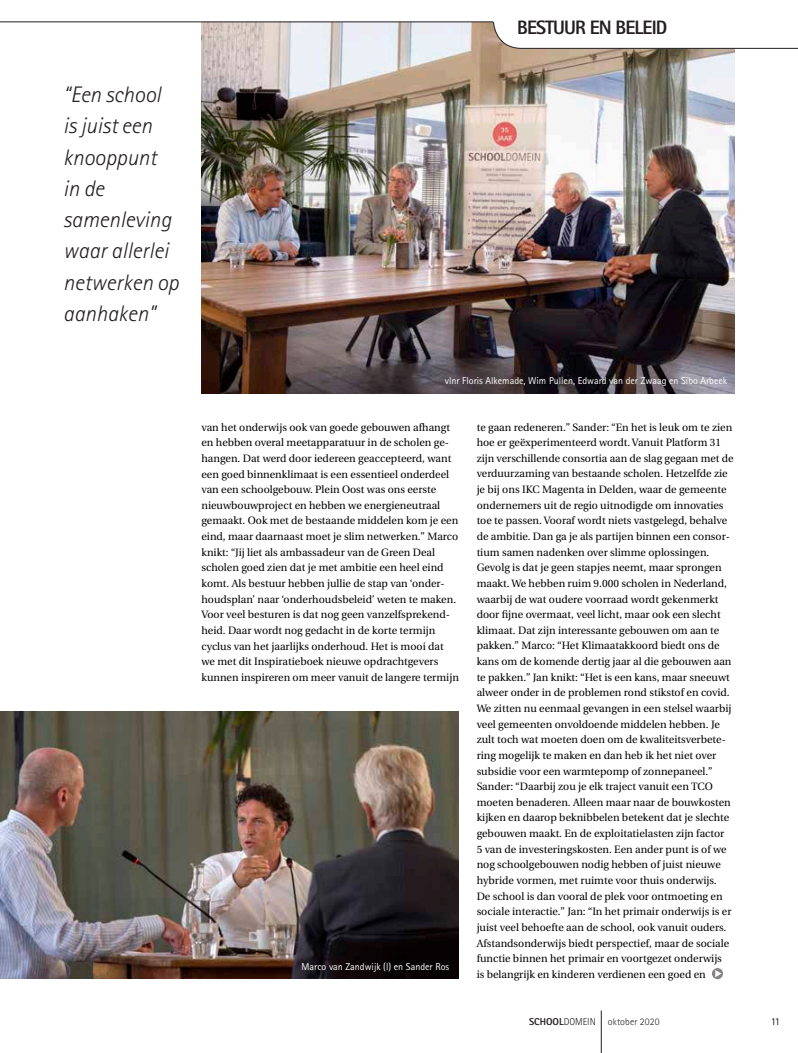
<style>
.page{position:relative;width:798px;height:1053px;background:#fff}
.page>*{position:absolute;margin:0;border:0;box-sizing:border-box;transform-origin:0 0}
.t1{font:italic 300 22.5px/31.2px "Rotis Sans Serif";color:#231f20}
.t2{font:800 19.38px "Rotis Sans Serif";letter-spacing:-.05em;color:#231f20}
.t3{font:10.62px/15.6px "Utopia";color:#000}
.t4{font:10.62px "Rotis Sans Serif";color:#231f20}
.t5{font:10px "Rotis Sans Serif";color:#fff}
.t6{font:300 10px "Rotis Sans Serif";letter-spacing:.005em;color:#231f20}
.s1{font-weight:800}
</style>
<div class="page">
<hr style="left:600px;top:1010px;width:1px;height:42px;background:#231f20">
<img style="left:201px;top:23px;width:532px;height:371px">
<svg style="left:493px;top:22px;width:304px;height:27px"></svg>
<hr style="left:0;top:22px;width:493px;height:1px;background:#231f20">
<svg style="left:711px;top:968px;width:11px;height:11px"></svg>
<svg style="left:715px;top:969px;width:6px;height:8px"></svg>
<img style="left:1px;top:711px;width:458px;height:267px">
<h1 class="t1" style="left:63px;top:79px;width:117px">“Een school is juist een knooppunt<br>in de samenleving waar allerlei netwerken op aanhaken”</h1>
<h2 class="t2" style="left:517px;top:15px;width:151px">BESTUUR EN BELEID</h2>
<p class="t5" style="left:444px;top:374px;width:284px">vlnr Floris Alkemade, Wim Pullen, Edward van der Zwaag en Sibo Arbeek</p>
<p class="t3" style="left:201px;top:419px;width:259px">van het onderwijs ook van goede gebouwen afhangt en hebben overal meetapparatuur in de scholen ge&shy;hangen. Dat werd door iedereen geaccepteerd, want een goed binnenklimaat is een essentieel onderdeel van een schoolgebouw. Plein Oost was ons eerste nieuwbouwproject en hebben we energieneutraal gemaakt. Ook met de bestaande middelen kom je een eind, maar daarnaast moet je slim netwerken.” Marco knikt: “Jij liet als ambassadeur van de Green Deal scholen goed zien dat je met ambitie een heel eind komt. Als bestuur hebben jullie de stap van ‘onder&shy;houdsplan’ naar ‘onderhoudsbeleid’ weten te maken.<br>Voor veel besturen is dat nog geen vanzelfsprekend&shy;heid. Daar wordt nog gedacht in de korte termijn cyclus van het jaarlijks onderhoud. Het is mooi dat we met dit Inspiratieboek nieuwe opdrachtgevers kunnen inspireren om meer vanuit de langere termijn</p>
<p class="t5" style="left:301px;top:960px;width:149px">Marco van Zandwijk (l) en Sander Ros</p>
<p class="t3" style="left:476px;top:419px;width:258px">te gaan redeneren.” Sander: “En het is leuk om te zien hoe er geëxperimenteerd wordt. Vanuit Platform 31 zijn verschillende consortia aan de slag gegaan met de verduurzaming van bestaande scholen. Hetzelfde zie je bij ons IKC Magenta in Delden, waar de gemeente ondernemers uit de regio uitnodigde om innovaties toe te passen. Vooraf wordt niets vastgelegd, behalve de ambitie. Dan ga je als partijen binnen een consor&shy;tium samen nadenken over slimme oplossingen.<br>Gevolg is dat je geen stapjes neemt, maar sprongen maakt. We hebben ruim 9.000 scholen in Nederland, waarbij de wat oudere voorraad wordt gekenmerkt door fijne overmaat, veel licht, maar ook een slecht klimaat. Dat zijn interessante gebouwen om aan te pakken.” Marco: “Het Klimaatakkoord biedt ons de kans om de komende dertig jaar al die gebouwen aan te pakken.” Jan knikt: “Het is een kans, maar sneeuwt alweer onder in de problemen rond stikstof en covid.<br>We zitten nu eenmaal gevangen in een stelsel waarbij veel gemeenten onvoldoende middelen hebben. Je zult toch wat moeten doen om de kwaliteitsverbete&shy;ring mogelijk te maken en dan heb ik het niet over subsidie voor een warmtepomp of zonnepaneel.” Sander: “Daarbij zou je elk traject vanuit een TCO moeten benaderen. Alleen maar naar de bouwkosten kijken en daarop beknibbelen betekent dat je slechte gebouwen maakt. En de exploitatielasten zijn factor<br>5 van de investeringskosten. Een ander punt is of we nog schoolgebouwen nodig hebben of juist nieuwe hybride vormen, met ruimte voor thuis onderwijs.<br>De school is dan vooral de plek voor ontmoeting en sociale interactie.” Jan: “In het primair onderwijs is er juist veel behoefte aan de school, ook vanuit ouders.<br>Afstandsonderwijs biedt perspectief, maar de sociale functie binnen het primair en voortgezet onderwijs<br>is belangrijk en kinderen verdienen een goed en</p>
<p class="t6" style="left:529px;top:1015px;width:132px"><span class="s1">SCHOOL</span>DOMEIN oktober 2020</p>
<p class="t4" style="left:770px;top:1014px;width:11px">11</p>
</div>
